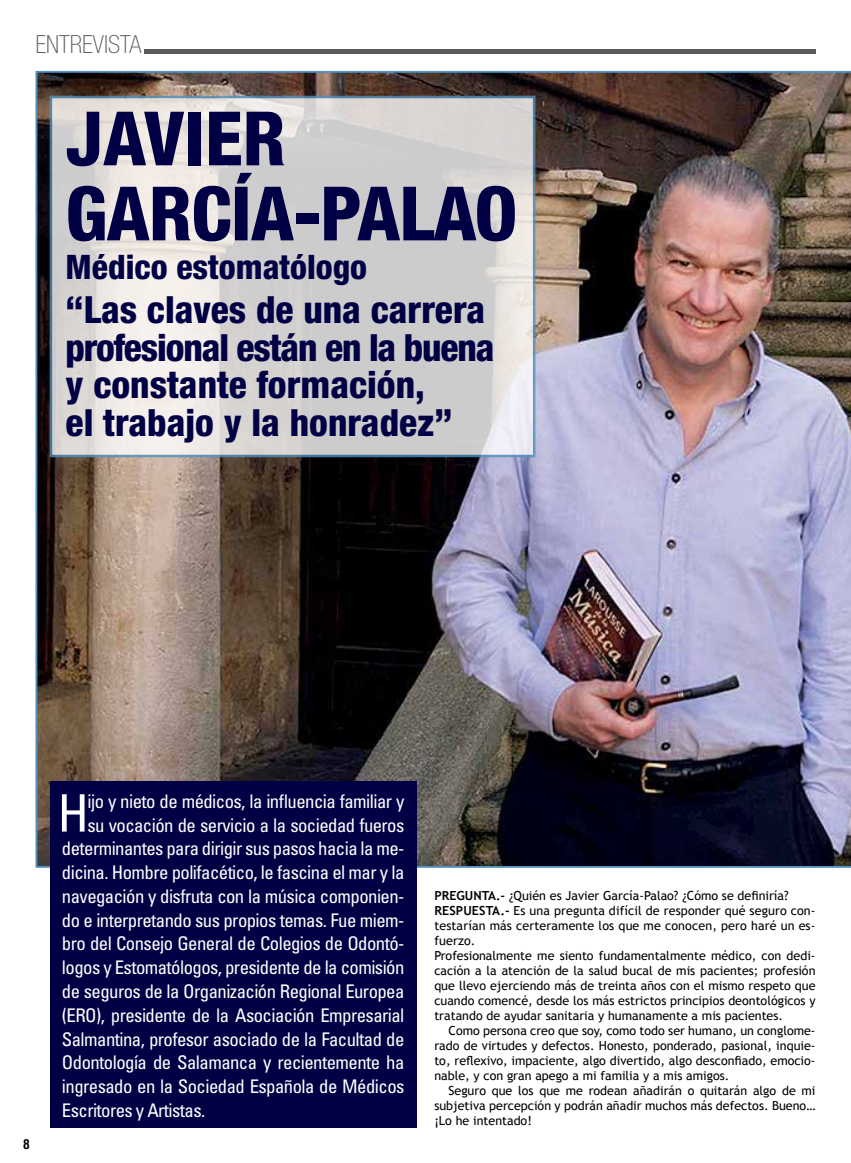
<style>
.page{position:relative;width:851px;height:1163px;background:#fff}
.page>*{position:absolute;margin:0;border:0;box-sizing:border-box;transform-origin:0 0}
.t1{font:800 condensed 75px/75px "Helvetica Neue LT Std";letter-spacing:-.01em;color:#020044}
.t2{font:condensed 51.62px "Univers LT Std";color:#fff}
.t3{font:800 condensed 37.5px/37.5px "Helvetica Neue LT Std";color:#020044}
.t4{font:800 condensed 33.75px "Helvetica Neue LT Std";color:#020044}
.t5{font:100 condensed 25px "Helvetica Neue LT Std";color:#58595b}
.t6{font:condensed 18.75px "Univers LT Std";letter-spacing:-.03em;color:#fff}
.t7{font:700 condensed 13.75px "Helvetica Rounded LT Std";color:#000}
.t8{font:12.5px/15px "Trebuchet MS";color:#000;text-align:justify}
.s1{font-weight:700}
</style>
<div class="page">
<hr style="left:144px;top:50px;width:671px;height:4px;background:#58595b">
<img style="left:35px;top:71px;width:815px;height:796px">
<svg style="left:50px;top:96px;width:485px;height:361px;background:#d7d6d5"></svg>
<div style="left:50px;top:781px;width:366px;height:346px;background:#020044"></div>
<h3 class="t5" style="left:35px;top:30px;width:107px">ENTREVISTA</h3>
<h1 class="t1" style="left:66px;top:100px;width:453px">Javier<br>García-Palao</h1>
<h3 class="t4" style="left:66px;top:246px;width:303px">Médico estomatólogo</h3>
<h3 class="t3" style="left:66px;top:290px;width:430px">“Las claves de una carrera profesional están en la buena y constante formación,<br>el trabajo y la honradez”</h3>
<p class="t7" style="left:23px;top:1135px;width:8px">8</p>
<h2 class="t2" style="left:57px;top:780px;width:33px">H</h2>
<h3 class="t6" style="left:87px;top:789px;width:318px">ijo y nieto de médicos, la influencia familiar y</h3>
<h3 class="t6" style="left:87px;top:812px;width:318px">su vocación de servicio a la sociedad fueros</h3>
<h3 class="t6" style="left:62px;top:836px;width:344px">determinantes para dirigir sus pasos hacia la me-</h3>
<h3 class="t6" style="left:62px;top:860px;width:344px">dicina. Hombre polifacético, le fascina el mar y la</h3>
<h3 class="t6" style="left:62px;top:884px;width:344px">navegación y disfruta con la música componien-</h3>
<h3 class="t6" style="left:62px;top:908px;width:344px">do e interpretando sus propios temas. Fue miem-</h3>
<h3 class="t6" style="left:62px;top:931px;width:344px">bro del Consejo General de Colegios de Odontó-</h3>
<h3 class="t6" style="left:62px;top:955px;width:344px">logos y Estomatólogos, presidente de la comisión</h3>
<h3 class="t6" style="left:62px;top:979px;width:344px">de seguros de la Organización Regional Europea</h3>
<h3 class="t6" style="left:62px;top:1003px;width:344px">(ERO), presidente de la Asociación Empresarial</h3>
<h3 class="t6" style="left:62px;top:1026px;width:344px">Salmantina, profesor asociado de la Facultad de</h3>
<h3 class="t6" style="left:62px;top:1050px;width:344px">Odontología de Salamanca y recientemente ha</h3>
<h3 class="t6" style="left:62px;top:1074px;width:344px">ingresado en la Sociedad Española de Médicos</h3>
<h3 class="t6" style="left:62px;top:1098px;width:145px">Escritores y Artistas.</h3>
<p class="t8" style="left:434px;top:887px;width:382px;text-align:left"><span class="s1">PREGUNTA.-</span> ¿Quién es Javier García-Palao? ¿Cómo se definiría?<br><span class="s1">RESPUESTA.-</span> Es una pregunta difícil de responder qué seguro con&shy;testarían más certeramente los que me conocen, pero haré un es&shy;fuerzo.<br>Profesionalmente me siento fundamentalmente médico, con dedi&shy;cación a la atención de la salud bucal de mis pacientes; profesión que llevo ejerciendo más de treinta años con el mismo respeto que cuando comencé, desde los más estrictos principios deontológicos y tratando de ayudar sanitaria y humanamente a mis pacientes.</p>
<p class="t8" style="left:434px;top:1022px;width:382px;text-indent:14px">Como persona creo que soy, como todo ser humano, un conglome&shy;rado de virtudes y defectos. Honesto, ponderado, pasional, inquie&shy;to, reflexivo, impaciente, algo divertido, algo desconfiado, emocio&shy;nable, y con gran apego a mi familia y a mis amigos.</p>
<p class="t8" style="left:434px;top:1082px;width:382px;text-indent:14px">Seguro que los que me rodean añadirán o quitarán algo de mi subjetiva percepción y podrán añadir muchos más defectos. Bueno… ¡Lo he intentado!</p>
</div>
